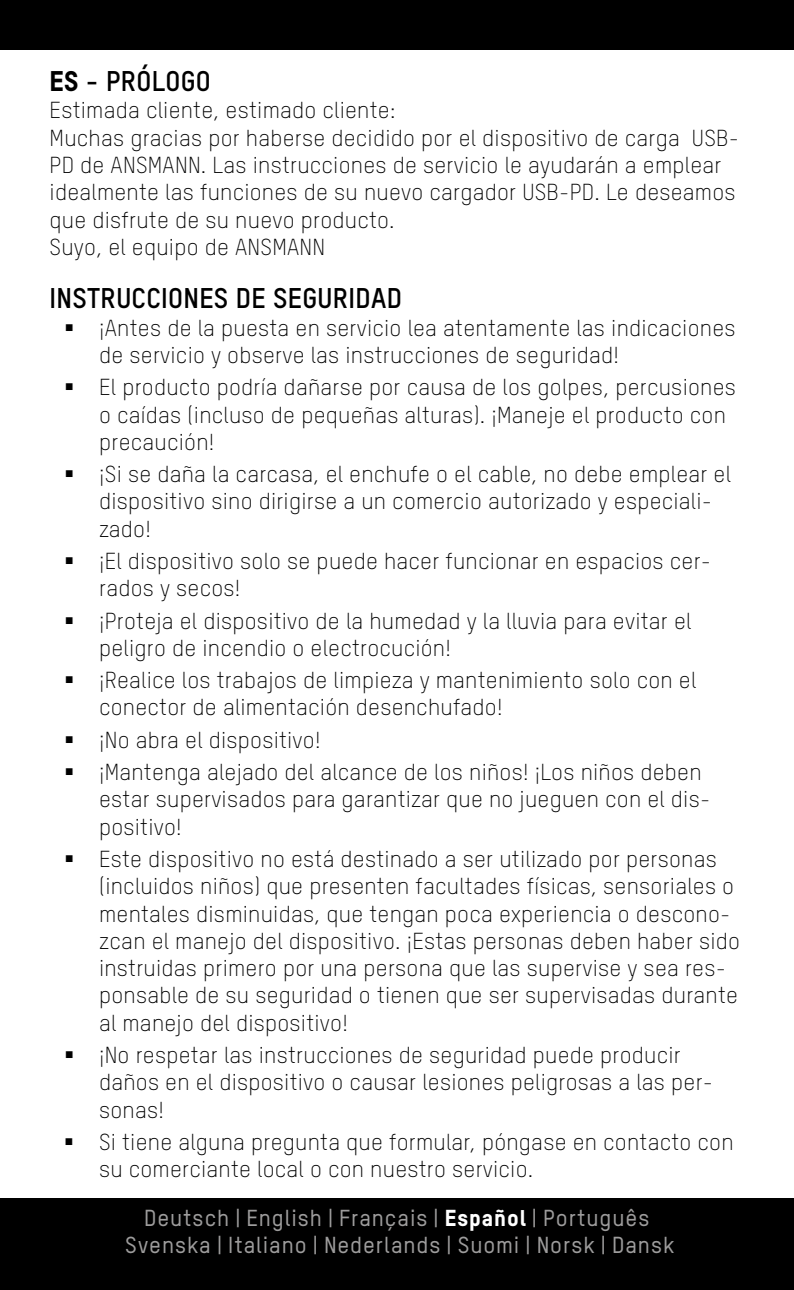
<style>
.page{position:relative;width:794px;height:1290px;background:#fff}
.page>*{position:absolute;margin:0;border:0;box-sizing:border-box;transform-origin:0 0}
.t1{font:700 28px "TSTARPRO";letter-spacing:.01em;color:#000}
.t2{font:300 22.75px/27.3px "TSTARPRO";letter-spacing:.01em;color:#000}
.t3{font:500 22.75px/27.3px "TSTARPRO";letter-spacing:.04em;color:#9d9c9c;text-align:center}
.s1{font-weight:800}
.s2{font-weight:800;color:#fff}
</style>
<div class="page">
<div style="left:0;top:0;width:794px;height:50px;background:#000"></div>
<div style="left:0;top:1198px;width:794px;height:92px;background:#000"></div>
<p class="t1" style="left:50px;top:65px;width:163px"><span class="s1">ES</span> - PRÓLOGO</p>
<p class="t2" style="left:50px;top:97px;width:691px">Estimada cliente, estimado cliente:<br>Muchas gracias por haberse decidido por el dispositivo de carga USB-PD de ANSMANN. Las instrucciones de servicio le ayudarán a emplear idealmente las funciones de su nuevo cargador USB-PD. Le deseamos que disfrute de su nuevo producto.<br>Suyo, el equipo de ANSMANN</p>
<p class="t1" style="left:50px;top:282px;width:354px">INSTRUCCIONES DE SEGURIDAD</p>
<p class="t2" style="left:99px;top:314px;width:638px">¡Antes de la puesta en servicio lea atentamente las indicaciones de servicio y observe las instrucciones de seguridad!</p>
<p class="t2" style="left:99px;top:373px;width:638px">El producto podría dañarse por causa de los golpes, percusiones o caídas (incluso de pequeñas alturas). ¡Maneje el producto con precaución!</p>
<p class="t2" style="left:99px;top:460px;width:633px">¡Si se daña la carcasa, el enchufe o el cable, no debe emplear el dispositivo sino dirigirse a un comercio autorizado y especiali&shy;zado!</p>
<p class="t2" style="left:99px;top:547px;width:613px">¡El dispositivo solo se puede hacer funcionar en espacios cer&shy;rados y secos!</p>
<p class="t2" style="left:99px;top:607px;width:594px">¡Proteja el dispositivo de la humedad y la lluvia para evitar el peligro de incendio o electrocución!</p>
<p class="t2" style="left:99px;top:666px;width:599px">¡Realice los trabajos de limpieza y mantenimiento solo con el conector de alimentación desenchufado!</p>
<p class="t2" style="left:99px;top:723px;width:604px;line-height:32.2px">¡No abra el dispositivo!<br>¡Mantenga alejado del alcance de los niños! ¡Los niños deben</p>
<p class="t2" style="left:99px;top:785px;width:612px">estar supervisados para garantizar que no jueguen con el dis&shy;positivo!</p>
<p class="t2" style="left:99px;top:845px;width:642px">Este dispositivo no está destinado a ser utilizado por personas (incluidos niños) que presenten facultades físicas, sensoriales o mentales disminuidas, que tengan poca experiencia o descono&shy;zcan el manejo del dispositivo. ¡Estas personas deben haber sido instruidas primero por una persona que las supervise y sea res&shy;ponsable de su seguridad o tienen que ser supervisadas durante al manejo del dispositivo!</p>
<p class="t2" style="left:99px;top:1041px;width:615px">¡No respetar las instrucciones de seguridad puede producir daños en el dispositivo o causar lesiones peligrosas a las per&shy;sonas!</p>
<p class="t2" style="left:99px;top:1128px;width:636px">Si tiene alguna pregunta que formular, póngase en contacto con su comerciante local o con nuestro servicio.</p>
<p class="t3" style="left:125px;top:1206px;width:551px">Deutsch | English | Français | <span class="s2">Español</span> | Português<br>Svenska | Italiano | Nederlands | Suomi | Norsk | Dansk</p>
</div>
